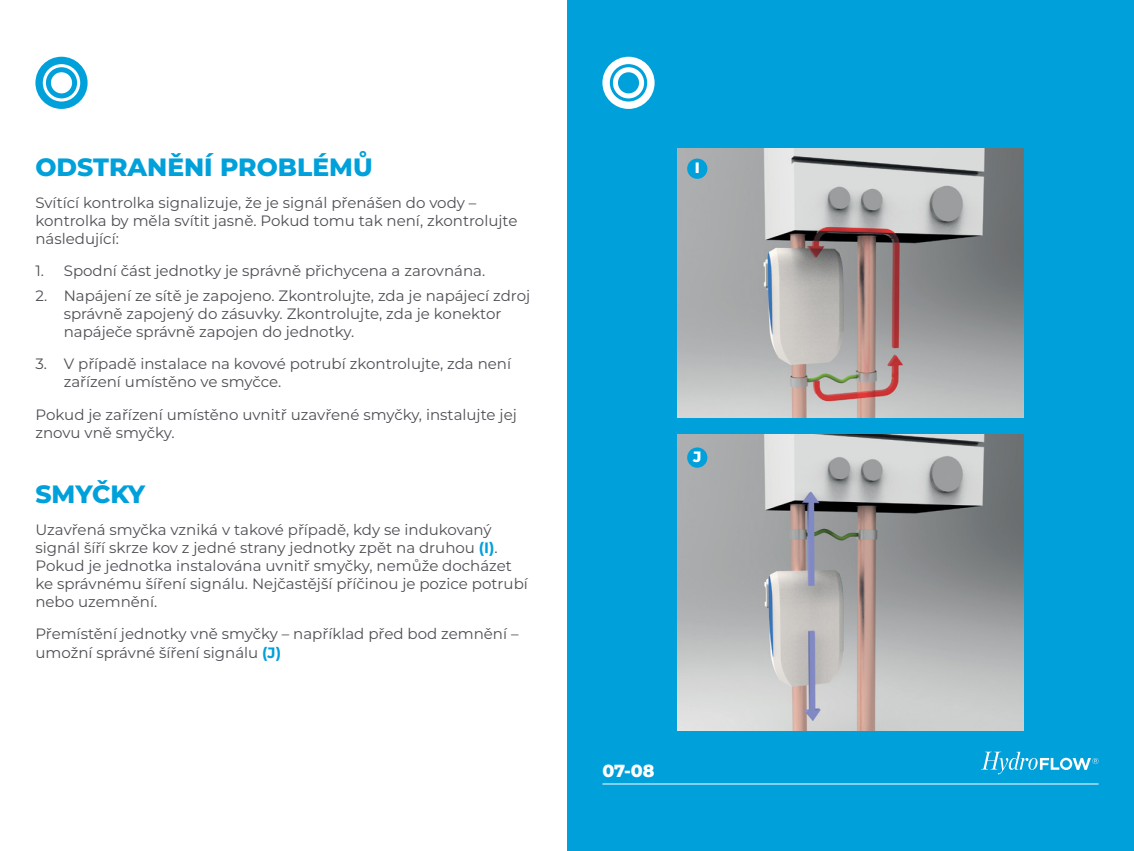
<style>
.page{position:relative;width:1134px;height:851px;background:#fff}
.page>*{position:absolute;margin:0;border:0;box-sizing:border-box;transform-origin:0 0}
.t1{font:800 25px "Montserrat";color:#00a0da}
.t2{font:800 17.5px "Montserrat";color:#fff}
.t3{font:15px/18px "Montserrat";color:#4f4e55}
.t4{font:800 15px "Montserrat";color:#fff}
.s1{font-weight:700;color:#00a0da}
</style>
<div class="page">
<div style="left:567px;top:0;width:567px;height:850px;background:#00a0da"></div>
<img style="left:678px;top:434px;width:345px;height:296px">
<img style="left:678px;top:148px;width:345px;height:269px">
<svg style="left:602px;top:57px;width:53px;height:52px"></svg>
<svg style="left:981px;top:751px;width:117px;height:23px"></svg>
<svg style="left:35px;top:57px;width:53px;height:52px"></svg>
<div style="left:687px;top:158px;width:20px;height:21px;background:#00a0da;border-radius:50%"></div>
<div style="left:687px;top:447px;width:20px;height:20px;background:#00a0da;border-radius:50%"></div>
<hr style="left:602px;top:783px;width:496px;height:1px;background:#fff">
<h1 class="t1" style="left:35px;top:150px;width:339px">ODSTRANĚNÍ PROBLÉMŮ</h1>
<p class="t3" style="left:35px;top:193px;width:483px">Svítící kontrolka signalizuje, že je signál přenášen do vody – kontrolka by měla svítit jasně. Pokud tomu tak není, zkontrolujte následující:</p>
<p class="t3" style="left:35px;top:261px;width:451px">1. Spodní část jednotky je správně přichycena a zarovnána.</p>
<p class="t3" style="left:64px;top:286px;width:468px;text-indent:-28px">2. Napájení ze sítě je zapojeno. Zkontrolujte, zda je napájecí zdroj správně zapojený do zásuvky. Zkontrolujte, zda je konektor napáječe správně zapojen do jednotky.</p>
<p class="t3" style="left:64px;top:354px;width:449px;text-indent:-28px">3. V případě instalace na kovové potrubí zkontrolujte, zda není zařízení umístěno ve smyčce.</p>
<p class="t3" style="left:35px;top:405px;width:483px">Pokud je zařízení umístěno uvnitř uzavřené smyčky, instalujte jej znovu vně smyčky.</p>
<h1 class="t1" style="left:35px;top:477px;width:111px">SMYČKY</h1>
<p class="t3" style="left:35px;top:520px;width:494px">Uzavřená smyčka vzniká v takové případě, kdy se indukovaný signál šíří skrze kov z jedné strany jednotky zpět na druhou <span class="s1">(I)</span>.<br>Pokud je jednotka instalována uvnitř smyčky, nemůže docházet ke správnému šíření signálu. Nejčastější příčinou je pozice potrubí nebo uzemnění.</p>
<p class="t3" style="left:35px;top:624px;width:485px">Přemístění jednotky vně smyčky – například před bod zemnění – umožní správné šíření signálu <span class="s1">(J)</span></p>
<p class="t4" style="left:695px;top:158px;width:7px">I</p>
<p class="t4" style="left:693px;top:447px;width:10px">J</p>
<p class="t2" style="left:602px;top:758px;width:53px">07-08</p>
</div>
